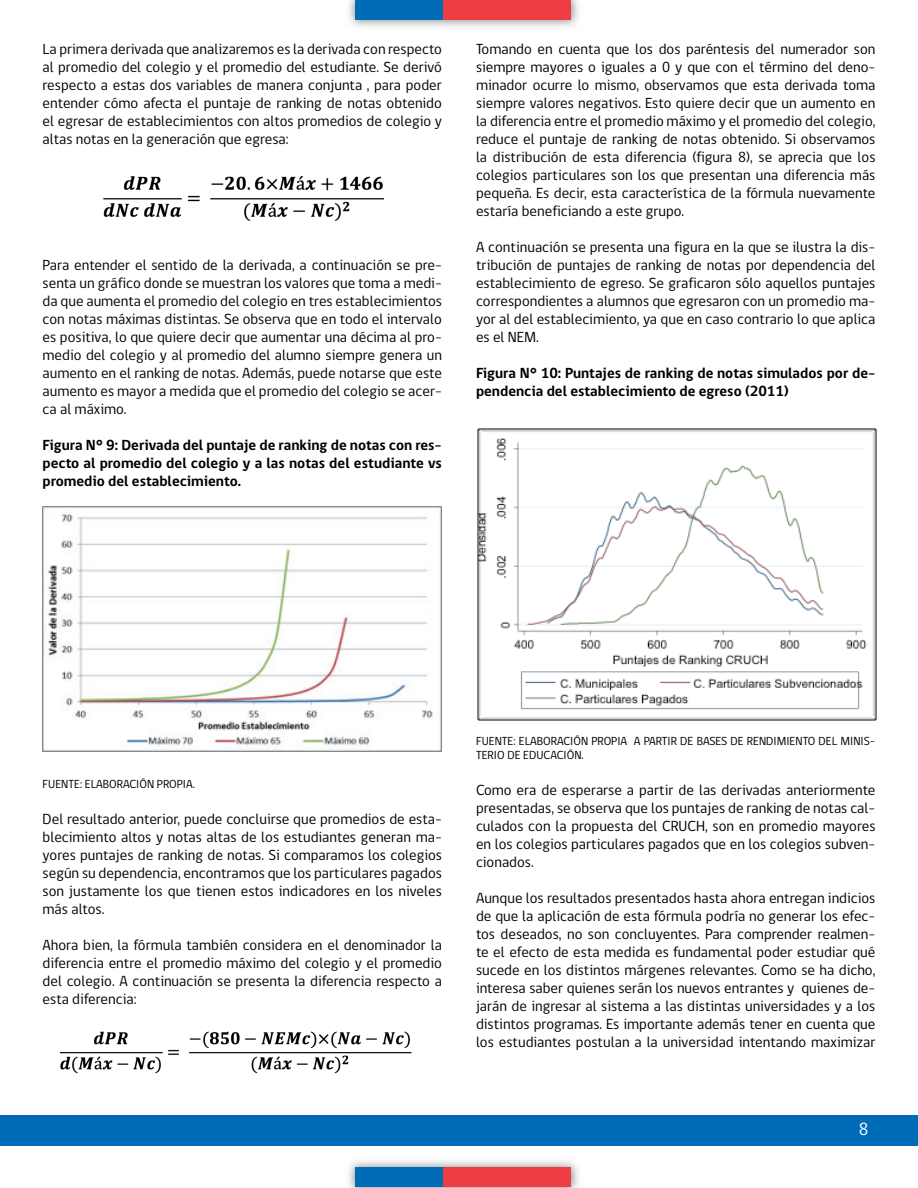
<style>
.page{position:relative;width:918px;height:1188px;background:#fff}
.page>*{position:absolute;margin:0;border:0;box-sizing:border-box;transform-origin:0 0}
.t1{font:18px "gob CL";color:#fff}
.t2{font:15px/18px "gob CL";color:#000;text-align:justify}
.t3{font:700 15px/18px "gob CL";color:#000;text-align:justify}
.t4{font:12px/14.4px "gob CL";color:#000}
</style>
<div class="page">
<img style="left:349px;top:0;width:229px;height:27px">
<div style="left:355px;top:1px;width:89px;height:19px;background:#006cb7"></div>
<div style="left:444px;top:1px;width:127px;height:19px;background:#ee3d43"></div>
<img style="left:349px;top:1161px;width:229px;height:27px">
<div style="left:355px;top:1168px;width:89px;height:19px;background:#006cb7"></div>
<div style="left:444px;top:1168px;width:127px;height:19px;background:#ee3d43"></div>
<div style="left:0;top:1115px;width:918px;height:30px;background:#006cb7"></div>
<img style="left:103px;top:176px;width:281px;height:45px">
<img style="left:43px;top:507px;width:398px;height:245px">
<img style="left:59px;top:1031px;width:353px;height:43px">
<img style="left:477px;top:428px;width:399px;height:292px">
<p class="t2" style="left:43px;top:40px;width:401px">La primera derivada que analizaremos es la derivada con respecto al promedio del colegio y el promedio del estudiante. Se derivó respecto a estas dos variables de manera conjunta , para poder entender cómo afecta el puntaje de ranking de notas obtenido el egresar de establecimientos con altos promedios de colegio y altas notas en la generación que egresa:</p>
<p class="t2" style="left:43px;top:256px;width:401px">Para entender el sentido de la derivada, a continuación se pre&shy;senta un gráfico donde se muestran los valores que toma a medi&shy;da que aumenta el promedio del colegio en tres establecimientos con notas máximas distintas. Se observa que en todo el intervalo es positiva, lo que quiere decir que aumentar una décima al pro&shy;medio del colegio y al promedio del alumno siempre genera un aumento en el ranking de notas. Además, puede notarse que este aumento es mayor a medida que el promedio del colegio se acer&shy;ca al máximo.</p>
<p class="t3" style="left:43px;top:436px;width:401px">Figura N° 9: Derivada del puntaje de ranking de notas con res&shy;pecto al promedio del colegio y a las notas del estudiante vs promedio del establecimiento.</p>
<p class="t2" style="left:476px;top:40px;width:401px">Tomando en cuenta que los dos paréntesis del numerador son siempre mayores o iguales a 0 y que con el término del deno&shy;minador ocurre lo mismo, observamos que esta derivada toma siempre valores negativos. Esto quiere decir que un aumento en la diferencia entre el promedio máximo y el promedio del colegio, reduce el puntaje de ranking de notas obtenido. Si observamos la distribución de esta diferencia (figura 8), se aprecia que los colegios particulares son los que presentan una diferencia más pequeña. Es decir, esta característica de la fórmula nuevamente estaría beneficiando a este grupo.</p>
<p class="t2" style="left:476px;top:238px;width:401px">A continuación se presenta una figura en la que se ilustra la dis&shy;tribución de puntajes de ranking de notas por dependencia del establecimiento de egreso. Se graficaron sólo aquellos puntajes correspondientes a alumnos que egresaron con un promedio ma&shy;yor al del establecimiento, ya que en caso contrario lo que aplica es el NEM.</p>
<p class="t3" style="left:476px;top:364px;width:401px">Figura N° 10: Puntajes de ranking de notas simulados por de&shy;pendencia del establecimiento de egreso (2011)</p>
<p class="t4" style="left:43px;top:777px;width:154px">FUENTE: ELABORACIÓN PROPIA.</p>
<p class="t2" style="left:43px;top:810px;width:401px">Del resultado anterior, puede concluirse que promedios de esta&shy;blecimiento altos y notas altas de los estudiantes generan ma&shy;yores puntajes de ranking de notas. Si comparamos los colegios según su dependencia, encontramos que los particulares pagados son justamente los que tienen estos indicadores en los niveles más altos.</p>
<p class="t2" style="left:43px;top:936px;width:401px">Ahora bien, la fórmula también considera en el denominador la diferencia entre el promedio máximo del colegio y el promedio del colegio. A continuación se presenta la diferencia respecto a esta diferencia:</p>
<p class="t4" style="left:476px;top:734px;width:401px">FUENTE: ELABORACIÓN PROPIA A PARTIR DE BASES DE RENDIMIENTO DEL MINIS-<br>TERIO DE EDUCACIÓN.</p>
<p class="t2" style="left:476px;top:782px;width:401px">Como era de esperarse a partir de las derivadas anteriormente presentadas, se observa que los puntajes de ranking de notas cal&shy;culados con la propuesta del CRUCH, son en promedio mayores en los colegios particulares pagados que en los colegios subven&shy;cionados.</p>
<p class="t2" style="left:476px;top:890px;width:401px">Aunque los resultados presentados hasta ahora entregan indicios de que la aplicación de esta fórmula podría no generar los efec&shy;tos deseados, no son concluyentes. Para comprender realmen&shy;te el efecto de esta medida es fundamental poder estudiar qué sucede en los distintos márgenes relevantes. Como se ha dicho, interesa saber quienes serán los nuevos entrantes y quienes de&shy;jarán de ingresar al sistema a las distintas universidades y a los distintos programas. Es importante además tener en cuenta que los estudiantes postulan a la universidad intentando maximizar</p>
<p class="t1" style="left:859px;top:1117px;width:11px">8</p>
</div>
